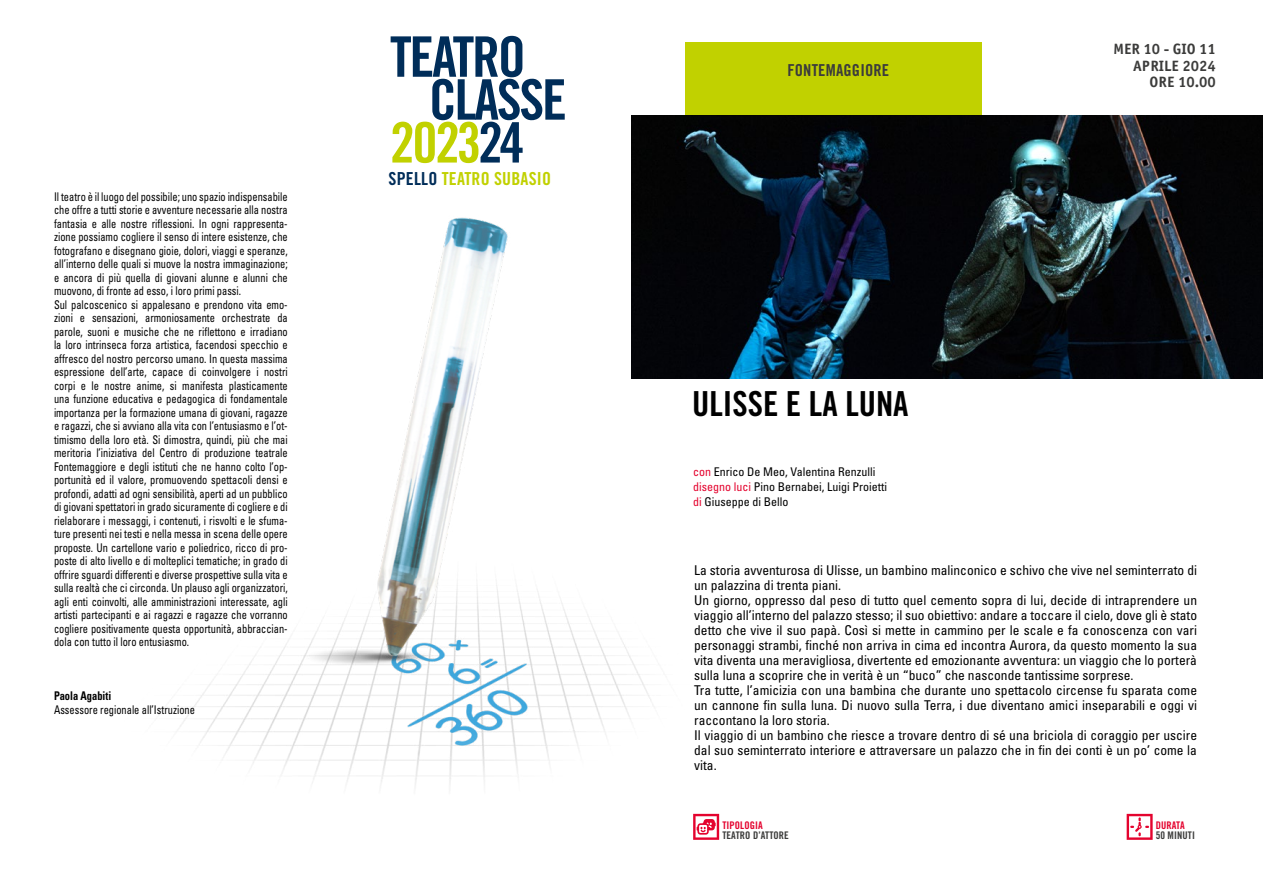
<style>
.page{position:relative;width:1263px;height:893px;background:#fff}
.page>*{position:absolute;margin:0;border:0;box-sizing:border-box;transform-origin:0 0}
.t1{font:55.95px/42.9px "Trade Gothic LT Std Bd Cn 20";letter-spacing:-.04em;color:#002d59}
.t2{font:34.5px "Trade Gothic LT Std Bd Cn 20";color:#000}
.t3{font:18px "Trade Gothic LT Std Bd Cn 20";letter-spacing:.01em;color:#c1d100}
.t4{font:16.5px "Trade Gothic LT Std Bd Cn 20";letter-spacing:.01em;color:#3c3c3b}
.t5{font:700 15px/16.5px "Officina Sans C";color:#3c3c3b;text-align:right}
.t6{font:condensed 13.5px/15px "Univers LT Std";color:#000}
.t7{font:condensed 12px/13.5px "Univers LT Std";color:#000;scale:.87 1}
.t8{font:condensed 12px/15px "Univers LT Std";color:#000}
.t9{font:700 condensed 12px "Univers LT Std";color:#000;scale:.87 1}
.t10{font:10.5px "Trade Gothic LT Std Bd Cn 20";letter-spacing:.01em;color:#3c3c3b}
.t11{font:10.5px "Trade Gothic LT Std Bd Cn 20";letter-spacing:.01em;color:#e4032e}
.s1{color:#fff}
.s2{color:#c1d100}
.s3{color:#002d59}
.s4{color:#e4032e}
</style>
<div class="page">
<img style="left:180px;top:115px;width:565px;height:725px">
<img style="left:631px;top:116px;width:632px;height:262px">
<div style="left:685px;top:43px;width:297px;height:73px;background:#c1d100"></div>
<svg style="left:692px;top:514px;width:45px;height:45px"></svg>
<svg style="left:1127px;top:814px;width:26px;height:26px"></svg>
<svg style="left:693px;top:814px;width:26px;height:26px"></svg>
<p class="t7" style="left:54px;top:190px;width:270px">Il teatro è il luogo del possibile; uno spazio indispensabile che offre a tutti storie e avventure necessarie alla nostra fantasia e alle nostre riflessioni. In ogni rappresenta&shy;zione possiamo cogliere il senso di intere esistenze, che fotografano e disegnano gioie, dolori, viaggi e speranze, all’interno delle quali si muove la nostra immaginazione; e ancora di più quella di giovani alunne e alunni che muovono, di fronte ad esso, i loro primi passi.<br>Sul palcoscenico si appalesano e prendono vita emo&shy;zioni e sensazioni, armoniosamente orchestrate da parole, suoni e musiche che ne riflettono e irradiano la loro intrinseca forza artistica, facendosi specchio e affresco del nostro percorso umano. In questa massima espressione dell’arte, capace di coinvolgere i nostri corpi e le nostre anime, si manifesta plasticamente una funzione educativa e pedagogica di fondamentale importanza per la formazione umana di giovani, ragazze e ragazzi, che si avviano alla vita con l’entusiasmo e l’ot&shy;timismo della loro età. Si dimostra, quindi, più che mai meritoria l’iniziativa del Centro di produzione teatrale Fontemaggiore e degli istituti che ne hanno colto l’op&shy;portunità ed il valore, promuovendo spettacoli densi e profondi, adatti ad ogni sensibilità, aperti ad un pubblico di giovani spettatori in grado sicuramente di cogliere e di rielaborare i messaggi, i contenuti, i risvolti e le sfuma&shy;ture presenti nei testi e nella messa in scena delle opere proposte. Un cartellone vario e poliedrico, ricco di pro&shy;poste di alto livello e di molteplici tematiche; in grado di offrire sguardi differenti e diverse prospettive sulla vita e sulla realtà che ci circonda. Un plauso agli organizzatori, agli enti coinvolti, alle amministrazioni interessate, agli artisti partecipanti e ai ragazzi e ragazze che vorranno cogliere positivamente questa opportunità, abbraccian&shy;dola con tutto il loro entusiasmo.</p>
<p class="t9" style="left:54px;top:689px;width:67px">Paola Agabiti</p>
<p class="t7" style="left:54px;top:703px;width:164px">Assessore regionale all’Istruzione</p>
<h1 class="t1" style="left:390px;top:35px;width:178px">TEATRO<br><span class="s1">DI</span>CLASSE<br><span class="s2">2023</span>24</h1>
<h3 class="t3" style="left:389px;top:168px;width:164px"><span class="s3">SPELLO</span> TEATRO SUBASIO</h3>
<h3 class="t4" style="left:787px;top:60px;width:103px">FONTEMAGGIORE</h3>
<h2 class="t2" style="left:692px;top:383px;width:218px">ULISSE E LA LUNA</h2>
<p class="t8" style="left:693px;top:464px;width:195px"><span class="s4">con</span> Enrico De Meo, Valentina Renzulli <span class="s4">disegno luci</span> Pino Bernabei, Luigi Proietti <span class="s4">di</span> Giuseppe di Bello</p>
<p class="t5" style="left:1113px;top:41px;width:104px">MER 10 - GIO 11<br>APRILE 2024<br>ORE 10.00</p>
<p class="t6" style="left:694px;top:562px;width:504px">La storia avventurosa di Ulisse, un bambino malinconico e schivo che vive nel seminterrato di un palazzina di trenta piani.<br>Un giorno, oppresso dal peso di tutto quel cemento sopra di lui, decide di intraprendere un viaggio all’interno del palazzo stesso; il suo obiettivo: andare a toccare il cielo, dove gli è stato detto che vive il suo papà. Così si mette in cammino per le scale e fa conoscenza con vari personaggi strambi, finché non arriva in cima ed incontra Aurora, da questo momento la sua vita diventa una meravigliosa, divertente ed emozionante avventura: un viaggio che lo porterà sulla luna a scoprire che in verità è un “buco” che nasconde tantissime sorprese.<br>Tra tutte, l’amicizia con una bambina che durante uno spettacolo circense fu sparata come un cannone fin sulla luna. Di nuovo sulla Terra, i due diventano amici inseparabili e oggi vi raccontano la loro storia.<br>Il viaggio di un bambino che riesce a trovare dentro di sé una briciola di coraggio per uscire dal suo seminterrato interiore e attraversare un palazzo che in fin dei conti è un po’ come la vita.</p>
<p class="t11" style="left:722px;top:819px;width:42px">TIPOLOGIA</p>
<p class="t10" style="left:722px;top:829px;width:68px">TEATRO D’ATTORE</p>
<p class="t11" style="left:1156px;top:819px;width:31px">DURATA</p>
<p class="t10" style="left:1156px;top:829px;width:41px">50 MINUTI</p>
</div>
